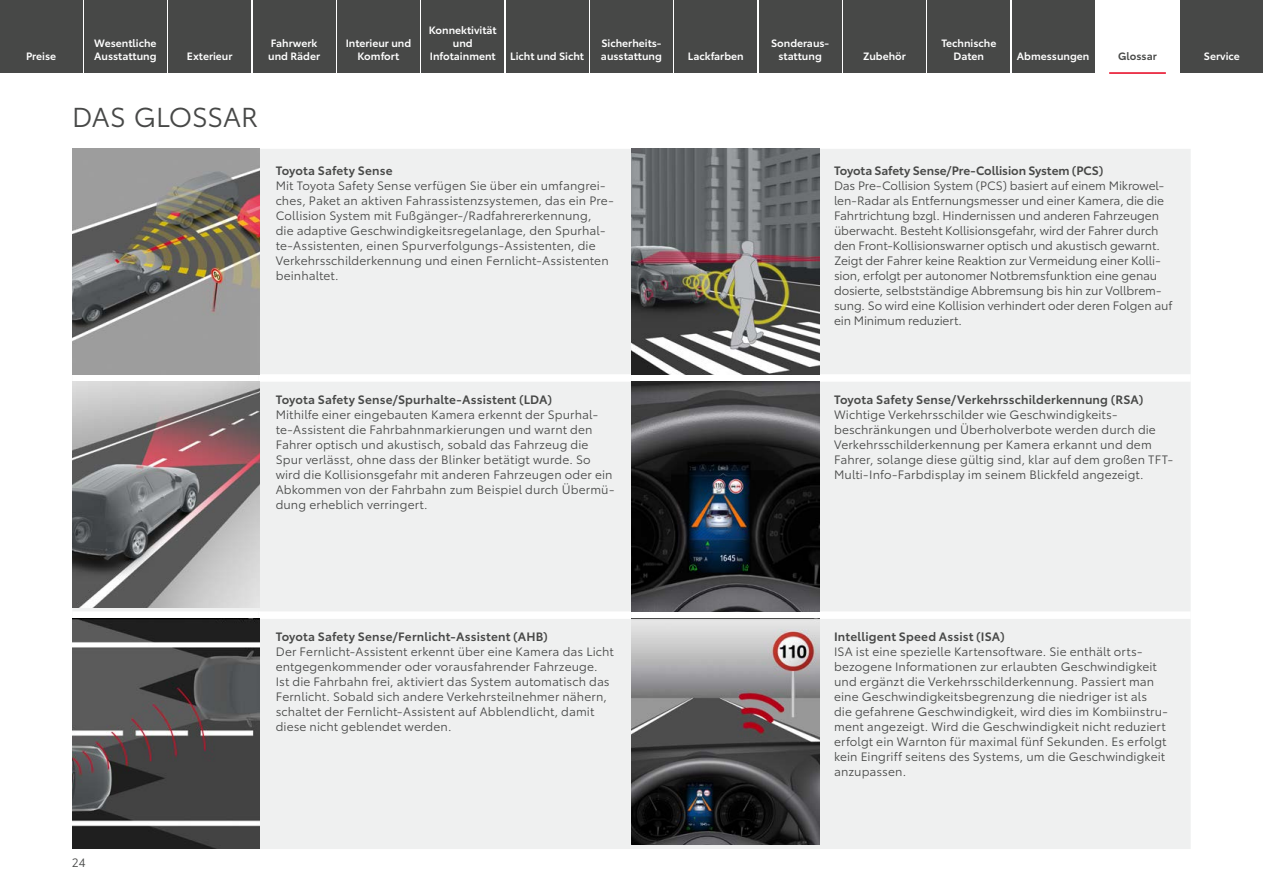
<style>
.page{position:relative;width:1263px;height:893px;background:#fff}
.page>*{position:absolute;margin:0;border:0;box-sizing:border-box;transform-origin:0 0}
._1_Headline{font:27px "Toyota Type";letter-spacing:-.01em;color:#474847}
._1_Glossar_Copy{font:12px/15px "Toyota Type";letter-spacing:.005em;color:#474847}
._1_Glossar_Head{font:600 12px "Toyota Type";letter-spacing:.01em;color:#474847}
._1_Glossar_Head-2{font:600 12px "Toyota Type";letter-spacing:-.01em;color:#474847}
._1_Verlinkung{font:600 10.5px/12.6px "Toyota Type";color:#fff;text-align:center}
._1_Verlinkung_aktuell{font:600 10.5px "Toyota Type";color:#474847}
</style>
<div class="page">
<div style="left:72px;top:149px;width:1119px;height:700px;background:#eff0f0"></div>
<div style="left:72px;top:374px;width:187px;height:8px;background:#fff"></div>
<div style="left:259px;top:374px;width:372px;height:8px;background:#fff"></div>
<div style="left:631px;top:374px;width:186px;height:8px;background:#fff"></div>
<div style="left:817px;top:374px;width:374px;height:8px;background:#fff"></div>
<div style="left:72px;top:611px;width:187px;height:8px;background:#fff"></div>
<div style="left:259px;top:611px;width:372px;height:8px;background:#fff"></div>
<div style="left:631px;top:611px;width:186px;height:8px;background:#fff"></div>
<div style="left:817px;top:611px;width:374px;height:8px;background:#fff"></div>
<img style="left:72px;top:149px;width:188px;height:225px">
<img style="left:631px;top:149px;width:188px;height:225px">
<img style="left:72px;top:382px;width:188px;height:225px">
<img style="left:631px;top:382px;width:188px;height:229px">
<img style="left:72px;top:619px;width:188px;height:230px">
<img style="left:631px;top:619px;width:188px;height:225px">
<div style="left:0;top:0;width:82px;height:72px;background:#474847"></div>
<div style="left:84px;top:0;width:83px;height:72px;background:#474847"></div>
<div style="left:169px;top:0;width:82px;height:72px;background:#474847"></div>
<div style="left:337px;top:0;width:83px;height:72px;background:#474847"></div>
<div style="left:422px;top:0;width:82px;height:72px;background:#474847"></div>
<div style="left:506px;top:0;width:82px;height:72px;background:#474847"></div>
<div style="left:590px;top:0;width:83px;height:72px;background:#474847"></div>
<div style="left:675px;top:0;width:82px;height:72px;background:#474847"></div>
<div style="left:759px;top:0;width:82px;height:72px;background:#474847"></div>
<div style="left:843px;top:0;width:82px;height:72px;background:#474847"></div>
<div style="left:928px;top:0;width:82px;height:72px;background:#474847"></div>
<div style="left:1012px;top:0;width:82px;height:72px;background:#474847"></div>
<hr style="left:1109px;top:72px;width:57px;height:2px;background:#e7001d">
<div style="left:1181px;top:0;width:82px;height:72px;background:#474847"></div>
<div style="left:253px;top:0;width:82px;height:72px;background:#474847"></div>
<p class="_1_Verlinkung" style="left:26px;top:49px;width:32px">Preise</p>
<p class="_1_Verlinkung" style="left:94px;top:36px;width:64px;text-align:left">Wesentliche<br>Ausstattung</p>
<p class="_1_Verlinkung" style="left:187px;top:49px;width:47px">Exterieur</p>
<p class="_1_Verlinkung" style="left:268px;top:36px;width:53px;text-align:left">Fahrwerk und Räder</p>
<p class="_1_Verlinkung" style="left:346px;top:36px;width:67px">Interieur und<br>Komfort</p>
<p class="_1_Verlinkung" style="left:429px;top:23px;width:69px">Konnektivität und<br>Infotainment</p>
<p class="_1_Verlinkung" style="left:510px;top:49px;width:75px">Licht und Sicht</p>
<p class="_1_Verlinkung" style="left:601px;top:36px;width:63px;text-align:left">Sicherheits&shy;ausstattung</p>
<p class="_1_Headline" style="left:72px;top:97px;width:187px">DAS GLOSSAR</p>
<p class="_1_Glossar_Head" style="left:276px;top:161px;width:118px">Toyota Safety Sense</p>
<p class="_1_Glossar_Copy" style="left:276px;top:177px;width:339px">Mit Toyota Safety Sense verfügen Sie über ein umfangrei&shy;ches, Paket an aktiven Fahrassistenzsystemen, das ein Pre-Collision System mit Fußgänger-/Radfahrererkennung,<br>die adaptive Geschwindigkeitsregelanlage, den Spurhal&shy;te-Assistenten, einen Spurverfolgungs-Assistenten, die Verkehrsschilderkennung und einen Fernlicht-Assistenten beinhaltet.</p>
<p class="_1_Verlinkung" style="left:688px;top:49px;width:57px">Lackfarben</p>
<p class="_1_Glossar_Head" style="left:276px;top:390px;width:278px">Toyota Safety Sense/Spurhalte-Assistent (LDA)</p>
<p class="_1_Glossar_Copy" style="left:276px;top:406px;width:340px">Mithilfe einer eingebauten Kamera erkennt der Spurhal&shy;te-Assistent die Fahrbahnmarkierungen und warnt den Fahrer optisch und akustisch, sobald das Fahrzeug die Spur verlässt, ohne dass der Blinker betätigt wurde. So wird die Kollisionsgefahr mit anderen Fahrzeugen oder ein Abkommen von der Fahrbahn zum Beispiel durch Übermü&shy;dung erheblich verringert.</p>
<p class="_1_Verlinkung" style="left:771px;top:36px;width:60px">Sonderaus&shy;stattung</p>
<p class="_1_Verlinkung" style="left:863px;top:49px;width:44px">Zubehör</p>
<p class="_1_Verlinkung" style="left:941px;top:36px;width:56px">Technische<br>Daten</p>
<p class="_1_Verlinkung" style="left:1017px;top:49px;width:74px">Abmessungen</p>
<p class="_1_Verlinkung_aktuell" style="left:1118px;top:48px;width:40px">Glossar</p>
<p class="_1_Verlinkung" style="left:1204px;top:49px;width:37px">Service</p>
<p class="_1_Glossar_Head-2" style="left:834px;top:161px;width:271px">Toyota Safety Sense/Pre-Collision System (PCS)</p>
<p class="_1_Glossar_Copy" style="left:834px;top:177px;width:340px">Das Pre-Collision System (PCS) basiert auf einem Mikrowel&shy;len-Radar als Entfernungsmesser und einer Kamera, die die Fahrtrichtung bzgl. Hindernissen und anderen Fahrzeugen überwacht. Besteht Kollisionsgefahr, wird der Fahrer durch den Front-Kollisionswarner optisch und akustisch gewarnt.<br>Zeigt der Fahrer keine Reaktion zur Vermeidung einer Kolli&shy;sion, erfolgt per autonomer Notbremsfunktion eine genau dosierte, selbstständige Abbremsung bis hin zur Vollbrem&shy;sung. So wird eine Kollision verhindert oder deren Folgen auf ein Minimum reduziert.</p>
<p class="_1_Glossar_Head" style="left:834px;top:390px;width:311px">Toyota Safety Sense/Verkehrsschilderkennung (RSA)</p>
<p class="_1_Glossar_Copy" style="left:834px;top:406px;width:341px">Wichtige Verkehrsschilder wie Geschwindigkeits&shy;beschränkungen und Überholverbote werden durch die Verkehrsschilderkennung per Kamera erkannt und dem Fahrer, solange diese gültig sind, klar auf dem großen TFT-Multi-Info-Farbdisplay im seinem Blickfeld angezeigt.</p>
<p class="_1_Glossar_Copy" style="left:72px;top:855px;width:15px">24</p>
<p class="_1_Glossar_Head" style="left:276px;top:628px;width:274px">Toyota Safety Sense/Fernlicht-Assistent (AHB)</p>
<p class="_1_Glossar_Copy" style="left:276px;top:643px;width:340px">Der Fernlicht-Assistent erkennt über eine Kamera das Licht entgegenkommender oder vorausfahrender Fahrzeuge.<br>Ist die Fahrbahn frei, aktiviert das System automatisch das Fernlicht. Sobald sich andere Verkehrsteilnehmer nähern, schaltet der Fernlicht-Assistent auf Abblendlicht, damit diese nicht geblendet werden.</p>
<p class="_1_Glossar_Head" style="left:834px;top:628px;width:172px">Intelligent Speed Assist (ISA)</p>
<p class="_1_Glossar_Copy" style="left:834px;top:643px;width:335px">ISA ist eine spezielle Kartensoftware. Sie enthält orts&shy;bezogene Informationen zur erlaubten Geschwindigkeit und ergänzt die Verkehrsschilderkennung. Passiert man eine Geschwindigkeitsbegrenzung die niedriger ist als die gefahrene Geschwindigkeit, wird dies im Kombiinstru&shy;ment angezeigt. Wird die Geschwindigkeit nicht reduziert erfolgt ein Warnton für maximal fünf Sekunden. Es erfolgt kein Eingriff seitens des Systems, um die Geschwindigkeit anzupassen.</p>
</div>
